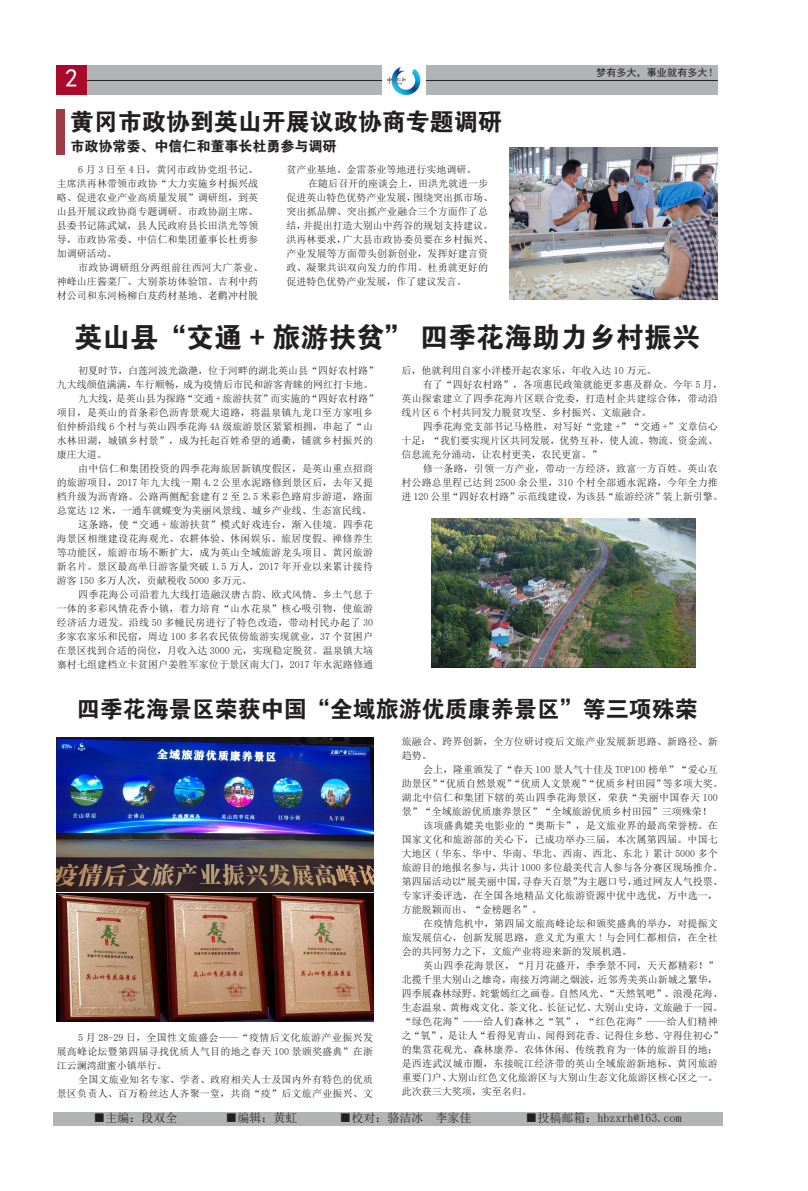
<style>
.page{position:relative;width:808px;height:1191px;background:#fff}
.page>*{position:absolute;margin:0;border:0;box-sizing:border-box;transform-origin:0 0}
.t1{font:28px "FZDHTK GBK1 0";color:#231f20}
.t2{font:25.4px "Sim Hei";color:#fff}
.t3{font:24px "FZDHTK GBK1 0";color:#231f20}
.t4{font:23px "FZDHTK GBK1 0";color:#231f20}
.t5{font:14px "FZDHTK GBK1 0";color:#231f20}
.t6{font:12px "Sim Sun";color:#231f20}
.t7{font:10.1px "Sim Hei";color:#231f20}
.t8{font:10px/14px "Sim Sun";letter-spacing:.005em;color:#231f20}
.t9{font:10px/14px "Sim Sun";letter-spacing:.025em;color:#231f20}
</style>
<div class="page">
<div style="left:57px;top:65px;width:661px;height:30px;background:#b2b3b7"></div>
<hr style="left:57px;top:80px;width:661px;height:1px;background:#231f20">
<div style="left:57px;top:66px;width:30px;height:29px;background:#a90a2b"></div>
<div style="left:53px;top:1112px;width:669px;height:13px;background:#b2b3b7"></div>
<img style="left:382px;top:65px;width:43px;height:31px">
<img style="left:431px;top:518px;width:264px;height:149px">
<img style="left:57px;top:737px;width:316px;height:154px">
<img style="left:57px;top:894px;width:316px;height:128px">
<img style="left:510px;top:147px;width:208px;height:153px">
<div style="left:57px;top:109px;width:8px;height:46px;background:#9d3b46"></div>
<p class="t2" style="left:65px;top:66px;width:14px">2</p>
<p class="t3" style="left:70px;top:108px;width:433px">黄冈市政协到英山开展议政协商专题调研</p>
<p class="t8" style="left:57px;top:162px;width:203px;text-align:justify;text-indent:22px">6 月 3 日至 4 日，黄冈市政协党组书记、主席洪再林带领市政协“大力实施乡村振兴战略、促进农业产业高质量发展”调研组，到英山县开展议政协商专题调研。市政协副主席、县委书记陈武斌，县人民政府县长田洪光等领导，市政协常委、中信仁和集团董事长杜勇参加调研活动。</p>
<p class="t8" style="left:57px;top:260px;width:208px;text-indent:22px">市政协调研组分两组前往西河大广茶业、神峰山庄酱菜厂、大别茶坊体验馆、吉利中药材公司和东河杨柳白芨药材基地、老鹳冲村脱</p>
<p class="t5" style="left:70px;top:139px;width:267px">市政协常委、中信仁和董事长杜勇参与调研</p>
<p class="t8" style="left:286px;top:162px;width:191px">贫产业基地、金雷茶业等地进行实地调研。</p>
<p class="t8" style="left:286px;top:176px;width:208px;text-indent:22px">在随后召开的座谈会上，田洪光就进一步促进英山特色优势产业发展，围绕突出抓市场、突出抓品牌、突出抓产业融合三个方面作了总结，并提出打造大别山中药谷的规划支持建议。洪再林要求，广大县市政协委员要在乡村振兴、产业发展等方面带头创新创业，发挥好建言资政、凝聚共识双向发力的作用。杜勇就更好的促进特色优势产业发展，作了建议发言。</p>
<p class="t7" style="left:596px;top:68px;width:123px">梦有多大，事业就有多大！</p>
<p class="t1" style="left:74px;top:322px;width:628px">英山县“交通 + 旅游扶贫” 四季花海助力乡村振兴</p>
<p class="t8" style="left:57px;top:363px;width:323px;text-indent:22px">初夏时节，白莲河波光潋滟，位于河畔的湖北英山县“四好农村路”九大线颜值满满，车行顺畅，成为疫情后市民和游客青睐的网红打卡地。</p>
<p class="t9" style="left:57px;top:391px;width:323px;text-indent:22px">九大线，是英山县为探路“交通 + 旅游扶贫”而实施的“四好农村路”项目，是英山的首条彩色沥青景观大道路，将温泉镇九龙口至方家咀乡伯仲桥沿线 6 个村与英山四季花海 4A 级旅游景区紧紧相拥，串起了“山水林田湖，城镇乡村景”，成为托起百姓希望的通衢，铺就乡村振兴的康庄大道。</p>
<p class="t8" style="left:57px;top:461px;width:318px;text-align:justify;text-indent:22px">由中信仁和集团投资的四季花海旅居新镇度假区，是英山重点招商的旅游项目，2017 年九大线一期 4.2 公里水泥路修到景区后，去年又提档升级为沥青路。公路两侧配套建有 2 至 2.5 米彩色路肩步游道，路面总宽达 12 米，一通车就蝶变为美丽风景线、城乡产业线、生态富民线。</p>
<p class="t8" style="left:57px;top:517px;width:318px;text-align:justify;text-indent:22px">这条路，使“交通 + 旅游扶贫”模式好戏连台，渐入佳境。四季花海景区相继建设花海观光、农耕体验、休闲娱乐、旅居度假、禅修养生等功能区，旅游市场不断扩大，成为英山全域旅游龙头项目、黄冈旅游新名片。景区最高单日游客量突破 1.5 万人，2017 年开业以来累计接待游客 150 多万人次，贡献税收 5000 多万元。</p>
<p class="t8" style="left:57px;top:587px;width:318px;text-align:justify;text-indent:22px">四季花海公司沿着九大线打造融汉唐古韵、欧式风情、乡土气息于一体的多彩风情花香小镇，着力培育“山水花泉”核心吸引物，使旅游经济活力迸发。沿线 50 多幢民房进行了特色改造，带动村民办起了 30多家农家乐和民宿，周边 100 多名农民依傍旅游实现就业，37 个贫困户在景区找到合适的岗位，月收入达 3000 元，实现稳定脱贫。温泉镇大垴寨村七组建档立卡贫困户姜胜军家位于景区南大门，2017 年水泥路修通</p>
<p class="t8" style="left:401px;top:363px;width:256px">后，他就利用自家小洋楼开起农家乐，年收入达 10 万元。</p>
<p class="t8" style="left:401px;top:377px;width:323px;text-indent:22px">有了“四好农村路”，各项惠民政策就能更多惠及群众。今年 5 月，英山探索建立了四季花海片区联合党委，打造村企共建综合体，带动沿线片区 6 个村共同发力脱贫攻坚、乡村振兴、文旅融合。</p>
<p class="t8" style="left:401px;top:419px;width:318px;text-align:justify;text-indent:22px">四季花海党支部书记马格胜，对写好“党建 +”“交通 +”文章信心十足：“我们要实现片区共同发展，优势互补，使人流、物流、资金流、信息流充分涌动，让农村更美，农民更富。”</p>
<p class="t8" style="left:401px;top:461px;width:323px;text-indent:22px">修一条路，引领一方产业，带动一方经济，致富一方百姓。英山农村公路总里程已达到 2500 余公里，310 个村全部通水泥路，今年全力推进 120 公里“四好农村路”示范线建设，为该县“旅游经济”装上新引擎。</p>
<p class="t4" style="left:77px;top:696px;width:622px">四季花海景区荣获中国“全域旅游优质康养景区”等三项殊荣</p>
<p class="t8" style="left:57px;top:1030px;width:318px;text-align:justify;text-indent:22px">5 月 28-29 日，全国性文旅盛会——“疫情后文化旅游产业振兴发展高峰论坛暨第四届寻找优质人气目的地之春天 100 景颁奖盛典”在浙江云澜湾甜蜜小镇举行。</p>
<p class="t8" style="left:57px;top:1072px;width:318px;text-align:right">全国文旅业知名专家、学者、政府相关人士及国内外有特色的优质<br>景区负责人、百万粉丝达人齐聚一堂，共商“疫”后文旅产业振兴、文</p>
<p class="t9" style="left:402px;top:734px;width:318px">旅融合、跨界创新，全方位研讨疫后文旅产业发展新思路、新路径、新趋势。</p>
<p class="t8" style="left:402px;top:762px;width:323px;text-indent:22px">会上，隆重颁发了“春天 100 景人气十佳及 TOP100 榜单”“爱心互助景区”“优质自然景观”“优质人文景观”“优质乡村田园”等多项大奖。湖北中信仁和集团下辖的英山四季花海景区，荣获“美丽中国春天 100景”“全域旅游优质康养景区”“全域旅游优质乡村田园”三项殊荣！</p>
<p class="t8" style="left:402px;top:818px;width:323px;text-indent:22px">该项盛典媲美电影业的“奥斯卡”，是文旅业界的最高荣誉榜。在国家文化和旅游部的关心下，已成功举办三届，本次属第四届。中国七大地区 ( 华东、华中、华南、华北、西南、西北、东北 ) 累计 5000 多个旅游目的地报名参与，共计 1000 多位最美代言人参与各分赛区现场推介。第四届活动以“展美丽中国，寻春天百景”为主题口号，通过网友人气投票、专家评委评选，在全国各地精品文化旅游资源中优中选优，万中选一，方能脱颖而出、“金榜题名”。</p>
<p class="t8" style="left:402px;top:916px;width:318px;text-align:justify;text-indent:22px">在疫情危机中，第四届文旅高峰论坛和颁奖盛典的举办，对提振文旅发展信心，创新发展思路，意义尤为重大 ! 与会同仁都相信，在全社会的共同努力之下，文旅产业将迎来新的发展机遇。</p>
<p class="t8" style="left:402px;top:958px;width:323px;text-indent:22px">英山四季花海景区，“月月花盛开，季季景不同，天天都精彩！”北揽千里大别山之雄奇，南接万湾湖之烟波，近邻秀美英山新城之繁华，四季展森林绿野、姹紫嫣红之画卷。自然风光、“天然氧吧”、浪漫花海、生态温泉、黄梅戏文化、茶文化、长征记忆、大别山史诗，文旅融于一园。“绿色花海”——给人们森林之“氧”，“红色花海”——给人们精神之“氧”，是让人“看得见青山、闻得到花香、记得住乡愁、守得住初心”的集赏花观光、森林康养、农体休闲、传统教育为一体的旅游目的地；是西连武汉城市圈，东接皖江经济带的英山全域旅游新地标、黄冈旅游重要门户、大别山红色文化旅游区与大别山生态文化旅游区核心区之一。此次获三大奖项，实至名归。</p>
<p class="t6" style="left:94px;top:1112px;width:86px">■主编：段双全</p>
<p class="t6" style="left:226px;top:1112px;width:73px">■编辑：黄虹</p>
<p class="t6" style="left:340px;top:1112px;width:133px">■校对：骆洁冰 李家佳</p>
<p class="t6" style="left:526px;top:1112px;width:157px">■投稿邮箱：hbzxrh@163.com</p>
</div>
